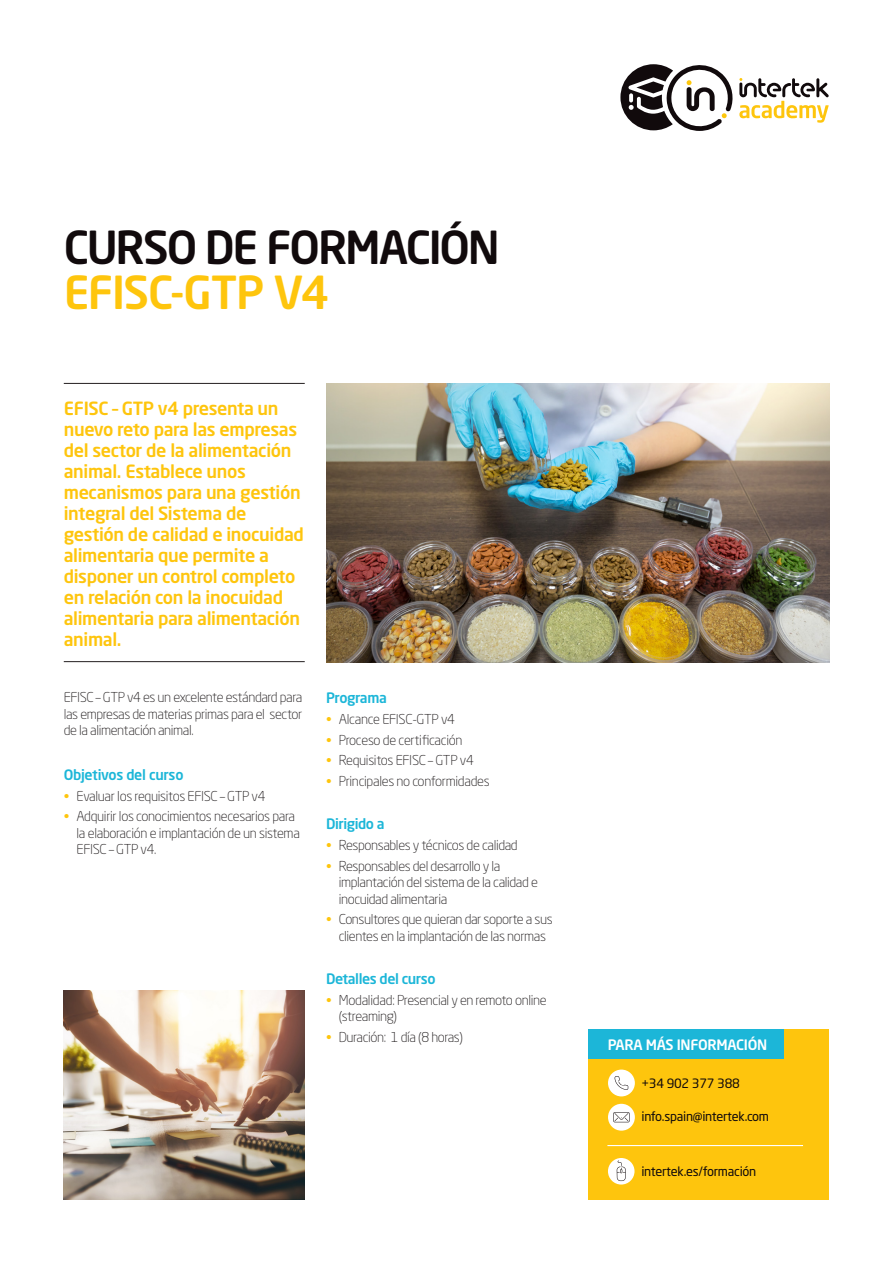
<style>
.page{position:relative;width:893px;height:1263px;background:#fff}
.page>*{position:absolute;margin:0;border:0;box-sizing:border-box;transform-origin:0 0}
.t1{font:500 45px/45px "Neo Sans Std";letter-spacing:-.05em;color:#110a0c}
.Introduction_Paragra{font:500 18px/21px "Neo Sans Std";letter-spacing:-.02em;color:#fec50d}
.Body_Text{font:500 14.25px "Neo Sans Std";letter-spacing:-.03em;color:#1cb6d8}
.More_Information{font:500 14.25px "Neo Sans Std";letter-spacing:-.02em;color:#fff}
.Bullet_Text{font:300 13.5px/16.5px "Neo Sans Std";letter-spacing:-.03em;color:#231f20}
.Contact_Details{font:12.75px "Neo Sans Std";letter-spacing:-.02em;color:#110a0c}
.s1{color:#fec50d}
</style>
<div class="page">
<hr style="left:64px;top:661px;width:241px;height:1px;background:#231f20">
<hr style="left:64px;top:383px;width:241px;height:1px;background:#231f20">
<svg style="left:620px;top:64px;width:209px;height:67px"></svg>
<div style="left:588px;top:1029px;width:241px;height:170px;background:#fec50d"></div>
<div style="left:588px;top:1029px;width:196px;height:30px;background:#1cb6d8"></div>
<div style="left:608px;top:1069px;width:27px;height:27px;background:#fff;border-radius:50%"></div>
<svg style="left:614px;top:1076px;width:14px;height:14px"></svg>
<div style="left:608px;top:1104px;width:27px;height:27px;background:#fff;border-radius:50%"></div>
<svg style="left:613px;top:1112px;width:16px;height:10px"></svg>
<div style="left:608px;top:1158px;width:26px;height:26px;background:#fff;border-radius:50%"></div>
<svg style="left:617px;top:1160px;width:9px;height:21px"></svg>
<hr style="left:607px;top:1145px;width:196px;height:1px;background:#fff">
<img style="left:326px;top:384px;width:503px;height:278px">
<img style="left:64px;top:991px;width:241px;height:208px">
<p class="t1" style="left:64px;top:224px;width:438px">CURSO DE FORMACIÓN<br><span class="s1">EFISC-GTP V4</span></p>
<p class="Introduction_Paragra" style="left:64px;top:397px;width:242px">EFISC – GTP v4 presenta un nuevo reto para las empresas del sector de la alimentación animal. Establece unos mecanismos para una gestión integral del Sistema de gestión de calidad e inocuidad alimentaria que permite a disponer un control completo en relación con la inocuidad alimentaria para alimentación animal.</p>
<p class="Bullet_Text" style="left:64px;top:689px;width:240px;text-align:justify">EFISC – GTP v4 es un excelente estándard para las empresas de materias primas para el sector de la alimentación animal.</p>
<p class="Body_Text" style="left:64px;top:766px;width:121px">Objetivos del curso</p>
<p class="Bullet_Text" style="left:64px;top:787px;width:203px"><span class="s1">•</span> Evaluar los requisitos EFISC – GTP v4</p>
<p class="Bullet_Text" style="left:77px;top:808px;width:225px;text-indent:-13px"><span class="s1">•</span> Adquirir los conocimientos necesarios para la elaboración e implantación de un sistema<br>EFISC – GTP v4.</p>
<p class="Body_Text" style="left:326px;top:689px;width:63px">Programa</p>
<p class="Bullet_Text" style="left:326px;top:710px;width:131px"><span class="s1">•</span> Alcance EFISC-GTP v4</p>
<p class="Bullet_Text" style="left:326px;top:731px;width:138px"><span class="s1">•</span> Proceso de certificación</p>
<p class="Bullet_Text" style="left:326px;top:752px;width:149px"><span class="s1">•</span> Requisitos EFISC – GTP v4</p>
<p class="Bullet_Text" style="left:326px;top:773px;width:165px"><span class="s1">•</span> Principales no conformidades</p>
<p class="Body_Text" style="left:326px;top:815px;width:60px">Dirigido a</p>
<p class="Bullet_Text" style="left:326px;top:836px;width:193px"><span class="s1">•</span> Responsables y técnicos de calidad</p>
<p class="Bullet_Text" style="left:339px;top:857px;width:201px;text-indent:-13px"><span class="s1">•</span> Responsables del desarrollo y la implantación del sistema de la calidad e inocuidad alimentaria</p>
<p class="Bullet_Text" style="left:326px;top:911px;width:228px;text-align:center"><span class="s1">•</span> Consultores que quieran dar soporte a sus clientes en la implantación de las normas</p>
<p class="Body_Text" style="left:326px;top:969px;width:111px">Detalles del curso</p>
<p class="Bullet_Text" style="left:339px;top:991px;width:209px;text-indent:-13px"><span class="s1">•</span> Modalidad: Presencial y en remoto online (streaming)</p>
<p class="Bullet_Text" style="left:326px;top:1028px;width:139px"><span class="s1">•</span> Duración: 1 día (8 horas)</p>
<p class="More_Information" style="left:608px;top:1036px;width:161px">PARA MÁS INFORMACIÓN</p>
<p class="Contact_Details" style="left:641px;top:1075px;width:100px">+34 902 377 388</p>
<p class="Contact_Details" style="left:641px;top:1108px;width:129px">info.spain@intertek.com</p>
<p class="Contact_Details" style="left:641px;top:1164px;width:117px">intertek.es/formación</p>
</div>
